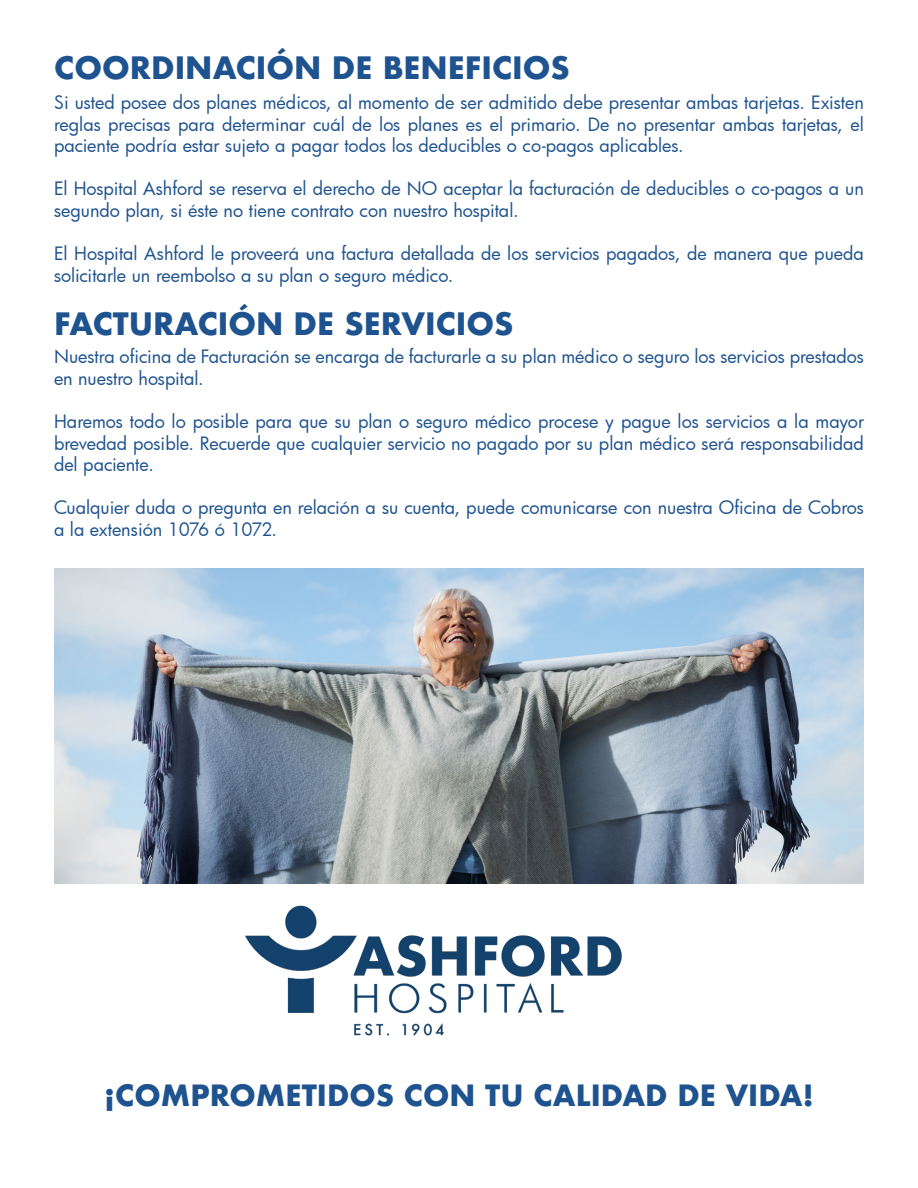
<style>
.page{position:relative;width:918px;height:1188px;background:#fff}
.page>*{position:absolute;margin:0;border:0;box-sizing:border-box;transform-origin:0 0}
.t1{font:700 30px "Futura";color:#1e538f}
.t2{font:700 28.5px "Futura";color:#1e538f}
.t3{font:18px/21.6px "Futura";color:#1e538f}
</style>
<div class="page">
<img style="left:54px;top:568px;width:810px;height:315px">
<img style="left:245px;top:905px;width:377px;height:131px">
<p class="t1" style="left:54px;top:46px;width:517px">COORDINACIÓN DE BENEFICIOS</p>
<p class="t3" style="left:54px;top:91px;width:811px;text-align:justify">Si usted posee dos planes médicos, al momento de ser admitido debe presentar ambas tarjetas. Existen reglas precisas para determinar cuál de los planes es el primario. De no presentar ambas tarjetas, el paciente podría estar sujeto a pagar todos los deducibles o co-pagos aplicables.</p>
<p class="t3" style="left:54px;top:178px;width:811px">El Hospital Ashford se reserva el derecho de NO aceptar la facturación de deducibles o co-pagos a un segundo plan, si éste no tiene contrato con nuestro hospital.</p>
<p class="t3" style="left:54px;top:243px;width:812px">El Hospital Ashford le proveerá una factura detallada de los servicios pagados, de manera que pueda solicitarle un reembolso a su plan o seguro médico.</p>
<p class="t1" style="left:54px;top:302px;width:461px">FACTURACIÓN DE SERVICIOS</p>
<p class="t3" style="left:54px;top:345px;width:812px">Nuestra oficina de Facturación se encarga de facturarle a su plan médico o seguro los servicios prestados en nuestro hospital.</p>
<p class="t3" style="left:54px;top:410px;width:812px;text-align:justify">Haremos todo lo posible para que su plan o seguro médico procese y pague los servicios a la mayor brevedad posible. Recuerde que cualquier servicio no pagado por su plan médico será responsabilidad del paciente.</p>
<p class="t3" style="left:54px;top:497px;width:812px">Cualquier duda o pregunta en relación a su cuenta, puede comunicarse con nuestra Oficina de Cobros a la extensión 1076 ó 1072.</p>
<p class="t2" style="left:104px;top:1075px;width:711px">¡COMPROMETIDOS CON TU CALIDAD DE VIDA!</p>
</div>
